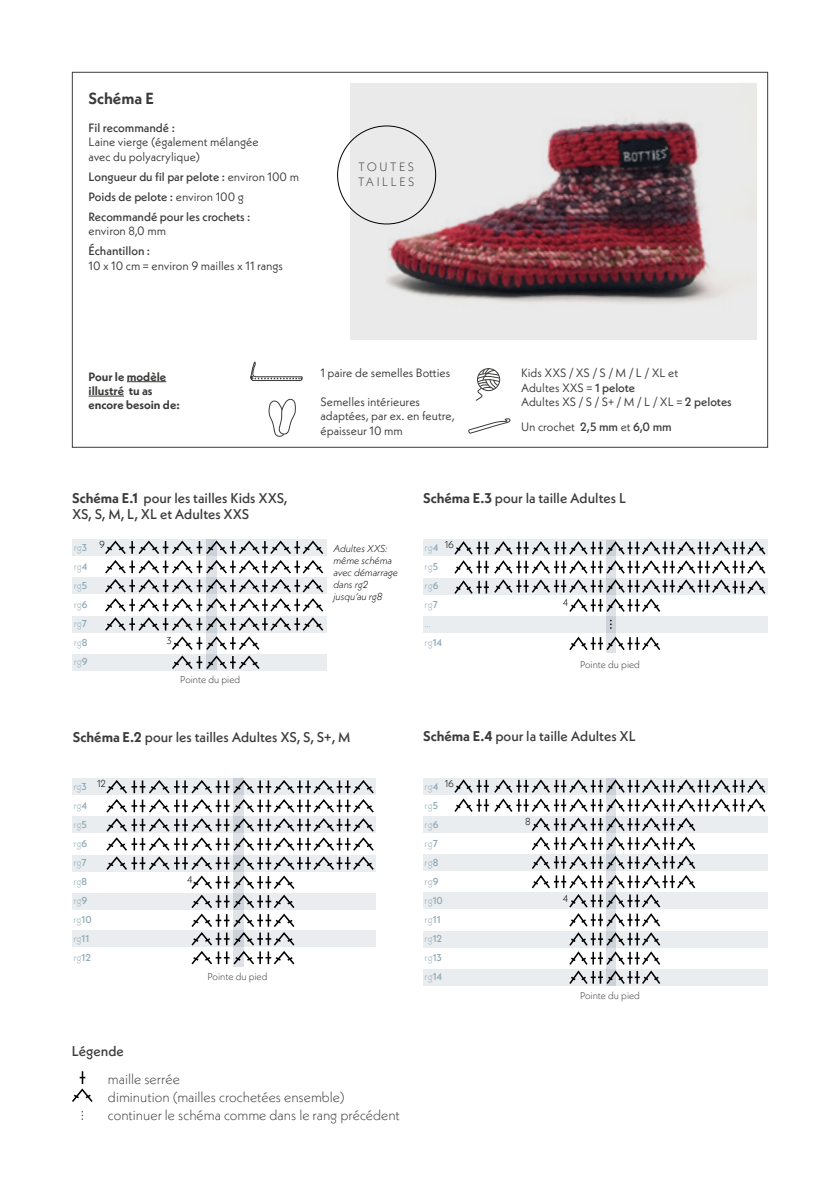
<style>
.page{position:relative;width:840px;height:1191px;background:#fff}
.page>*{position:absolute;margin:0;border:0;box-sizing:border-box;transform-origin:0 0}
.t1{font:700 16px "Neue Kabel";color:#3b3b3a}
.t2{font:500 14px/16.8px "Neue Kabel";color:#3b3b3a}
.t3{font:300 14px/18px "Neue Kabel";color:#3b3b3a}
.t4{font:12px/14.4px "Neue Kabel";color:#3b3b3a}
.t5{font:500 12px/20px "Neue Kabel";color:#3b3b3a}
.t6{font:700 12px/14.4px "Neue Kabel";color:#3b3b3a}
.t7{font:300 12px/14.4px "Neue Kabel";letter-spacing:.21em;color:#3b3b3a}
.t8{font:300 10px/19px "Neue Kabel";letter-spacing:-.015em;color:#8ea8b5}
.t9{font:italic 300 10px/12px "Neue Kabel";color:#000}
.t10{font:300 10px "Neue Kabel";color:#3b3b3a}
.t11{font:300 10px "Neue Kabel";color:#000}
.s1{font-weight:400}
.s2{font-weight:500}
.s3{font-weight:700}
</style>
<div class="page">
<svg style="left:72px;top:1071px;width:21px;height:31px"></svg>
<svg style="left:468px;top:418px;width:42px;height:16px"></svg>
<svg style="left:475px;top:368px;width:25px;height:33px"></svg>
<hr style="left:127px;top:381px;width:39px;height:1px;background:#3b3b3a">
<hr style="left:88px;top:396px;width:36px;height:1px;background:#3b3b3a">
<svg style="left:250px;top:361px;width:53px;height:20px"></svg>
<svg style="left:268px;top:398px;width:28px;height:39px"></svg>
<img style="left:350px;top:83px;width:406px;height:256px">
<div style="left:72px;top:654px;width:255px;height:16px;background:#eaedf0"></div>
<div style="left:72px;top:616px;width:255px;height:16px;background:#eaedf0"></div>
<div style="left:72px;top:578px;width:255px;height:16px;background:#eaedf0"></div>
<div style="left:72px;top:539px;width:255px;height:16px;background:#eaedf0"></div>
<svg style="left:103px;top:539px;width:222px;height:131px"></svg>
<div style="left:72px;top:817px;width:304px;height:16px;background:#eaedf0"></div>
<div style="left:72px;top:893px;width:304px;height:16px;background:#eaedf0"></div>
<div style="left:72px;top:931px;width:304px;height:16px;background:#eaedf0"></div>
<div style="left:72px;top:778px;width:304px;height:17px;background:#eaedf0"></div>
<div style="left:72px;top:855px;width:304px;height:16px;background:#eaedf0"></div>
<svg style="left:105px;top:778px;width:270px;height:188px"></svg>
<svg style="left:233px;top:778px;width:10px;height:188px;background:#b7bbc1"></svg>
<div style="left:423px;top:893px;width:344px;height:16px;background:#eaedf0"></div>
<div style="left:423px;top:969px;width:344px;height:16px;background:#eaedf0"></div>
<div style="left:423px;top:854px;width:344px;height:16px;background:#eaedf0"></div>
<div style="left:423px;top:931px;width:344px;height:16px;background:#eaedf0"></div>
<div style="left:423px;top:816px;width:344px;height:16px;background:#eaedf0"></div>
<div style="left:423px;top:778px;width:344px;height:16px;background:#eaedf0"></div>
<svg style="left:452px;top:778px;width:314px;height:207px"></svg>
<div style="left:423px;top:616px;width:344px;height:16px;background:#eaedf0"></div>
<div style="left:423px;top:578px;width:344px;height:16px;background:#eaedf0"></div>
<div style="left:423px;top:540px;width:344px;height:16px;background:#eaedf0"></div>
<svg style="left:606px;top:613px;width:9px;height:40px"></svg>
<svg style="left:452px;top:540px;width:314px;height:73px"></svg>
<svg style="left:569px;top:635px;width:92px;height:17px"></svg>
<svg style="left:609px;top:620px;width:2px;height:9px"></svg>
<h1 class="t1" style="left:88px;top:88px;width:67px">Schéma E</h1>
<p class="t5" style="left:88px;top:118px;width:88px">Fil recommandé :</p>
<p class="t4" style="left:88px;top:135px;width:171px">Laine vierge (également mélangée avec du polyacrylique)</p>
<p class="t5" style="left:88px;top:166px;width:212px">Longueur du fil par pelote : <span class="s1">environ 100 m<br></span>Poids de pelote : <span class="s1">environ 100 g<br></span>Recommandé pour les crochets :</p>
<p class="t4" style="left:88px;top:224px;width:79px">environ 8,0 mm</p>
<p class="t5" style="left:88px;top:241px;width:63px">Échantillon :</p>
<p class="t4" style="left:88px;top:258px;width:196px">10 x 10 cm = environ 9 mailles x 11 rangs</p>
<p class="t7" style="left:358px;top:160px;width:58px">TOUTES<br>TAILLES</p>
<p class="t6" style="left:88px;top:369px;width:93px">Pour le modèle illustré tu as encore besoin de:</p>
<p class="t4" style="left:320px;top:365px;width:131px">1 paire de semelles Botties</p>
<p class="t4" style="left:320px;top:394px;width:136px">Semelles intérieures adaptées, par ex. en feutre, épaisseur 10 mm</p>
<p class="t4" style="left:521px;top:365px;width:212px">Kids XXS / XS / S / M / L / XL et<br>Adultes XXS = <span class="s2">1 pelote<br></span>Adultes XS / S / S+ / M / L / XL = <span class="s2">2 pelotes</span></p>
<p class="t4" style="left:521px;top:419px;width:152px">Un crochet <span class="s2">2,5 mm</span> et <span class="s2">6,0 mm</span></p>
<p class="t2" style="left:72px;top:489px;width:217px"><span class="s3">Schéma E.1</span> pour les tailles Kids XXS,<br>XS, S, M, L, XL et Adultes XXS</p>
<p class="t11" style="left:99px;top:538px;width:7px">9</p>
<p class="t8" style="left:74px;top:538px;width:15px;text-align:justify">rg<span class="s2">3 </span>rg<span class="s2">4 </span>rg<span class="s2">5 </span>rg<span class="s2">6 </span>rg<span class="s2">7 </span>rg<span class="s2">8 </span>rg<span class="s2">9</span></p>
<p class="t9" style="left:333px;top:542px;width:66px">Adultes XXS: même schéma avec démarrage dans rg2 jusqu‘au rg8</p>
<p class="t11" style="left:166px;top:634px;width:7px">3</p>
<p class="t10" style="left:180px;top:673px;width:61px">Pointe du pied</p>
<p class="t2" style="left:73px;top:728px;width:279px"><span class="s3">Schéma E.2</span> pour les tailles Adultes XS, S, S+, M</p>
<p class="t11" style="left:97px;top:777px;width:10px">12</p>
<p class="t8" style="left:73px;top:777px;width:20px">rg<span class="s2">3 </span>rg<span class="s2">4 </span>rg<span class="s2">5 </span>rg<span class="s2">6 </span>rg<span class="s2">7 </span>rg<span class="s2">8 </span>rg<span class="s2">9 </span>rg<span class="s2">10 </span>rg<span class="s2">11 </span>rg<span class="s2">12</span></p>
<p class="t11" style="left:187px;top:873px;width:7px">4</p>
<p class="t10" style="left:207px;top:969px;width:61px">Pointe du pied</p>
<p class="t2" style="left:72px;top:1042px;width:53px">Légende</p>
<p class="t3" style="left:108px;top:1070px;width:293px">maille serrée<br>diminution (mailles crochetées ensemble) continuer le schéma comme dans le rang précédent</p>
<p class="t2" style="left:423px;top:489px;width:204px"><span class="s3">Schéma E.3</span> pour la taille Adultes L</p>
<p class="t11" style="left:444px;top:538px;width:11px">16</p>
<p class="t8" style="left:424px;top:538px;width:19px">rg<span class="s2">4 </span>rg<span class="s2">5 </span>rg<span class="s2">6 </span>rg<span class="s2">7 </span>… rg<span class="s2">14</span></p>
<p class="t11" style="left:562px;top:596px;width:7px">4</p>
<p class="t10" style="left:579px;top:658px;width:61px">Pointe du pied</p>
<p class="t2" style="left:423px;top:728px;width:214px"><span class="s3">Schéma E.4</span> pour la taille Adultes XL</p>
<p class="t11" style="left:444px;top:776px;width:11px">16</p>
<p class="t11" style="left:525px;top:815px;width:7px">8</p>
<p class="t8" style="left:424px;top:776px;width:20px">rg<span class="s2">4 </span>rg<span class="s2">5 </span>rg<span class="s2">6 </span>rg<span class="s2">7 </span>rg<span class="s2">8 </span>rg<span class="s2">9 </span>rg<span class="s2">10 </span>rg<span class="s2">11 </span>rg<span class="s2">12 </span>rg<span class="s2">13 </span>rg<span class="s2">14</span></p>
<p class="t11" style="left:562px;top:892px;width:7px">4</p>
<p class="t10" style="left:579px;top:989px;width:61px">Pointe du pied</p>
</div>
